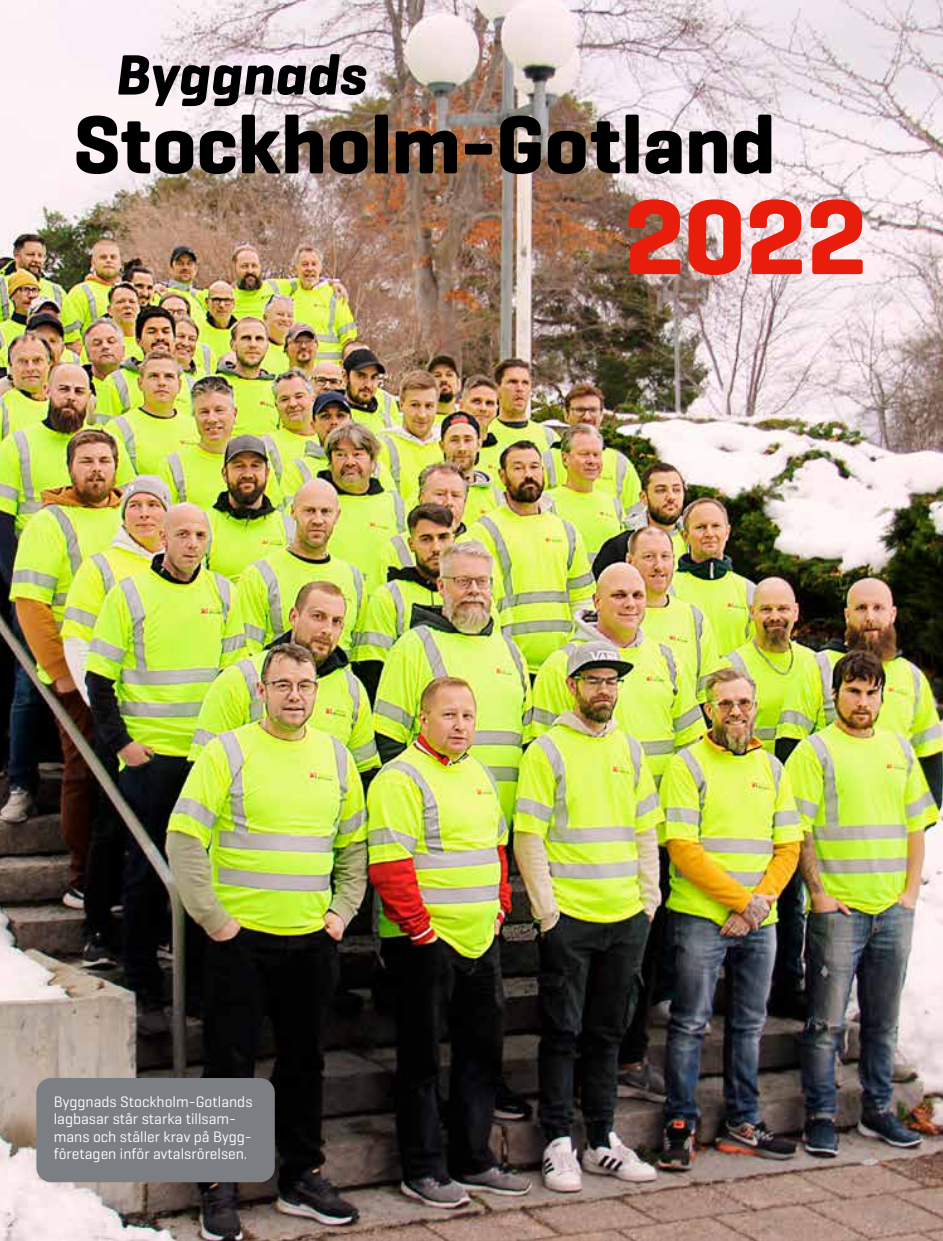
<style>
.page{position:relative;width:943px;height:1241px;background:#fff}
.page>*{position:absolute;margin:0;border:0;box-sizing:border-box;transform-origin:0 0}
.t1{font:700 108.5px "Geogrotesque";color:#e81d0b}
.t2{font:700 84px "Geogrotesque";color:#000}
.t3{font:italic 700 57.75px "Geogrotesque";letter-spacing:.005em;color:#000}
.t4{font:15.4px/17.5px "Geogrotesque";color:#fff}
</style>
<div class="page">
<img style="left:0;top:0;width:943px;height:1240px">
<img style="left:928px;top:646px;width:15px;height:594px">
<div style="left:36px;top:1077px;width:239px;height:104px;background:#7b7e82;border-radius:15px"></div>
<h3 class="t3" style="left:115px;top:39px;width:252px">Byggnads</h3>
<h2 class="t2" style="left:73px;top:92px;width:703px">Stockholm-Gotland</h2>
<h1 class="t1" style="left:624px;top:169px;width:244px">2022</h1>
<p class="t4" style="left:54px;top:1092px;width:200px">Byggnads Stockholm-Gotlands lagbasar står starka tillsam&shy;mans och ställer krav på Bygg&shy;företagen inför avtalsrörelsen.</p>
</div>
